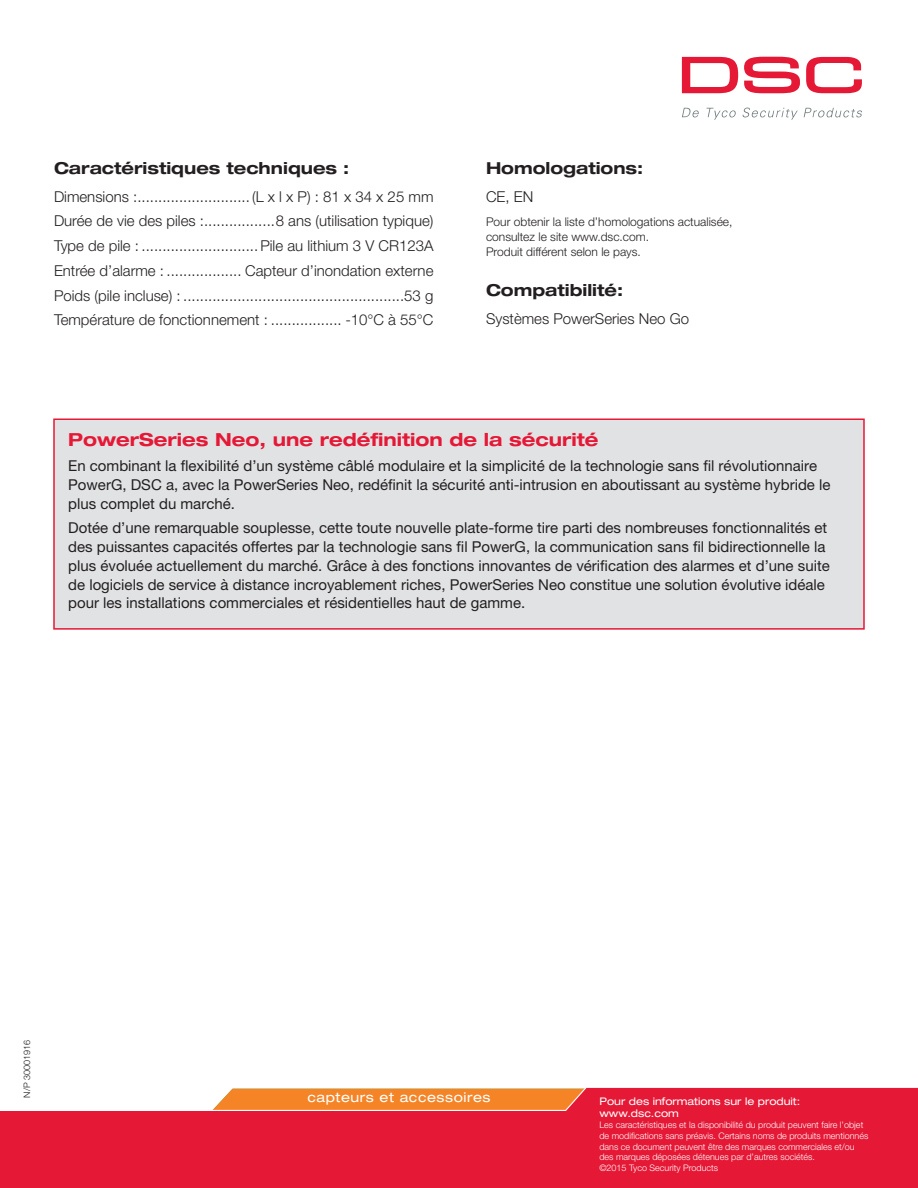
<style>
.page{position:relative;width:918px;height:1188px;background:#fff}
.page>*{position:absolute;margin:0;border:0;box-sizing:border-box;transform-origin:0 0}
.Box-Heading{font:700 expanded 18px "Helvetica Neue LT Pro";color:#e51836}
.Headings{font:700 expanded 16.5px "Helvetica Neue LT Std";color:#231f20}
.Box-Body-text{font:15px/18.8px "Helvetica Neue LT Pro";color:#231f20}
.Specification_Tab{font:300 15px "Helvetica Neue LT Pro";color:#231f20}
.Paragraph_Style{font:300 15px "Helvetica Neue LT Pro";color:#231f20}
.t1{font:expanded 13.5px "Helvetica Neue LT Std";letter-spacing:.04em;color:#fff}
.t2{font:300 expanded 13.5px "Helvetica Neue LT Std";letter-spacing:.04em;color:#fff}
.Paragraph_Style-2{font:300 12px/15px "Helvetica Neue LT Pro";color:#231f20}
.t3{font:expanded 10.5px "Helvetica Neue LT Std";color:#fff}
.t4{font:300 9px/10.8px "Helvetica Neue LT Pro";color:#fff}
.t5{font:300 9px "Helvetica Neue LT Pro";color:#231f20}
</style>
<div class="page">
<svg style="left:0;top:1087px;width:918px;height:101px;background:#e73143"></svg>
<svg style="left:682px;top:57px;width:56px;height:36px"></svg>
<svg style="left:744px;top:57px;width:56px;height:36px"></svg>
<svg style="left:806px;top:57px;width:56px;height:36px"></svg>
<svg style="left:682px;top:108px;width:17px;height:9px"></svg>
<svg style="left:706px;top:108px;width:30px;height:12px"></svg>
<svg style="left:742px;top:108px;width:56px;height:12px"></svg>
<svg style="left:804px;top:108px;width:58px;height:9px"></svg>
<div style="left:54px;top:419px;width:810px;height:210px;background:#e1e2e4"></div>
<div style="left:53px;top:418px;width:812px;height:212px;border:2px solid #e51836"></div>
<p class="Headings" style="left:54px;top:158px;width:297px">Caractéristiques techniques :</p>
<p class="Specification_Tab" style="left:54px;top:187px;width:381px">Dimensions :...........................(L x l x P) : 81 x 34 x 25 mm</p>
<p class="Specification_Tab" style="left:54px;top:212px;width:381px">Durée de vie des piles :.................8 ans (utilisation typique)</p>
<p class="Specification_Tab" style="left:54px;top:237px;width:381px">Type de pile : ............................Pile au lithium 3 V CR123A</p>
<p class="Specification_Tab" style="left:54px;top:261px;width:381px">Entrée d’alarme : .................. Capteur d’inondation externe</p>
<p class="Specification_Tab" style="left:54px;top:286px;width:381px">Poids (pile incluse) : .....................................................53 g</p>
<p class="Specification_Tab" style="left:54px;top:311px;width:381px">Température de fonctionnement : ................. -10°C à 55°C</p>
<p class="Headings" style="left:486px;top:158px;width:159px">Homologations:</p>
<p class="Paragraph_Style" style="left:486px;top:187px;width:49px">CE, EN</p>
<p class="Paragraph_Style-2" style="left:486px;top:214px;width:248px">Pour obtenir la liste d’homologations actualisée, consultez le site www.dsc.com.</p>
<p class="Paragraph_Style-2" style="left:486px;top:244px;width:156px">Produit différent selon le pays.</p>
<p class="Headings" style="left:486px;top:280px;width:139px">Compatibilité:</p>
<p class="Paragraph_Style" style="left:486px;top:309px;width:205px">Systèmes PowerSeries Neo Go</p>
<p class="Box-Heading" style="left:68px;top:429px;width:532px">PowerSeries Neo, une redéfinition de la sécurité</p>
<p class="Box-Body-text" style="left:68px;top:456px;width:764px">En combinant la flexibilité d’un système câblé modulaire et la simplicité de la technologie sans fil révolutionnaire<br>PowerG, DSC a, avec la PowerSeries Neo, redéfinit la sécurité anti-intrusion en aboutissant au système hybride le plus complet du marché.</p>
<p class="Box-Body-text" style="left:68px;top:518px;width:763px">Dotée d’une remarquable souplesse, cette toute nouvelle plate-forme tire parti des nombreuses fonctionnalités et des puissantes capacités offertes par la technologie sans fil PowerG, la communication sans fil bidirectionnelle la plus évoluée actuellement du marché. Grâce à des fonctions innovantes de vérification des alarmes et d’une suite de logiciels de service à distance incroyablement riches, PowerSeries Neo constitue une solution évolutive idéale pour les installations commerciales et résidentielles haut de gamme.</p>
<p class="t5" style="left:22px;top:1098px;width:59px;rotate:-90deg">N/P 30001916</p>
<p class="t1" style="left:307px;top:1089px;width:185px">capteurs et accessoires</p>
<p class="t2" style="left:339px;top:1089px;width:121px">communications</p>
<p class="t3" style="left:599px;top:1094px;width:202px">Pour des informations sur le produit:</p>
<p class="t3" style="left:599px;top:1107px;width:81px">www.dsc.com</p>
<p class="t4" style="left:599px;top:1119px;width:270px">Les caractéristiques et la disponibilité du produit peuvent faire l’objet de modifications sans préavis. Certains noms de produits mentionnés dans ce document peuvent être des marques commerciales et/ou des marques déposées détenues par d’autres sociétés.</p>
<p class="t4" style="left:599px;top:1162px;width:120px">©2015 Tyco Security Products</p>
</div>
